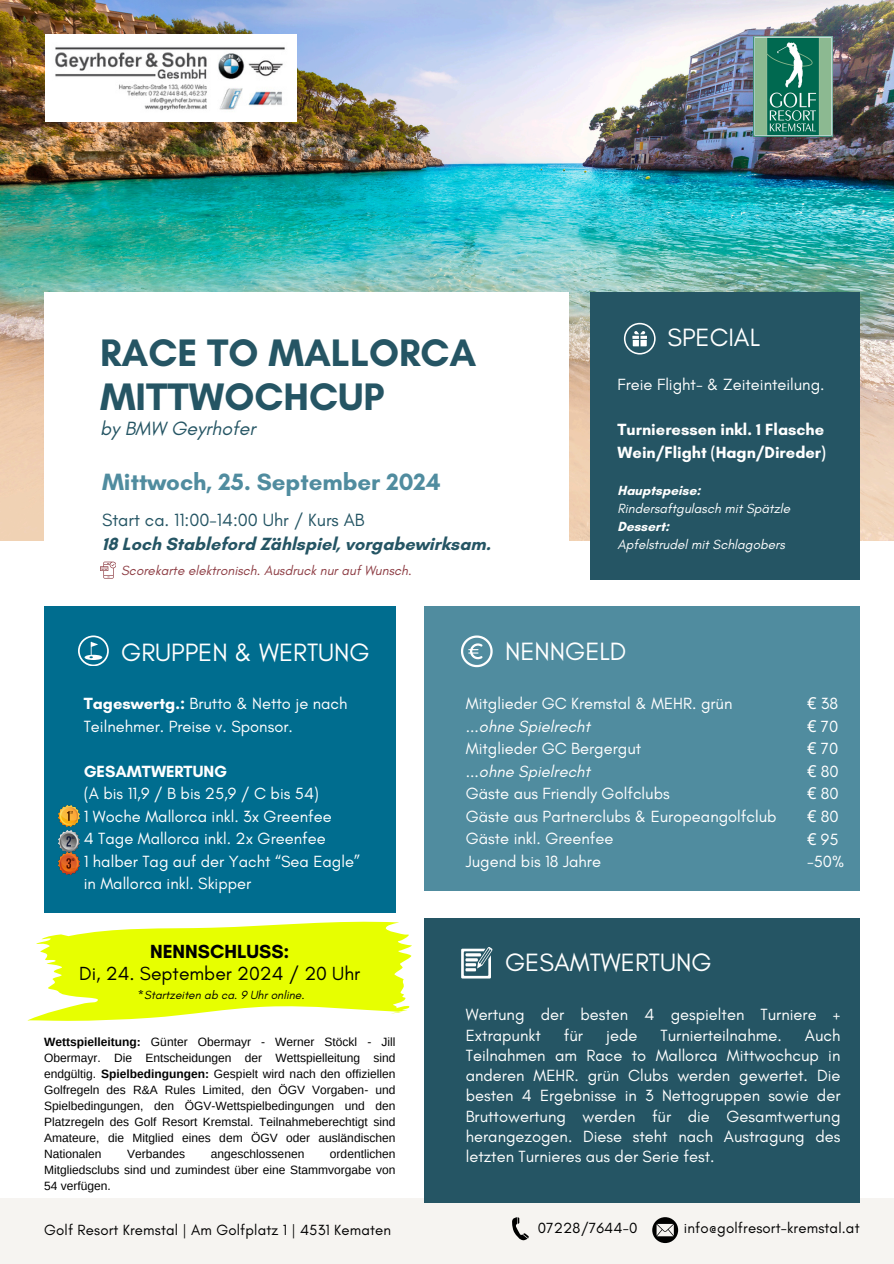
<style>
.page{position:relative;width:894px;height:1264px;background:#fff}
.page>*{position:absolute;margin:0;border:0;box-sizing:border-box;transform-origin:0 0}
.t1{font:700 39px/43.8px "Glacial Indifference";color:#255564}
.t2{font:25.5px "Glacial Indifference";color:#fff}
.t3{font:700 24px "Glacial Indifference";color:#508c9f}
.t4{font:italic 19.5px "Glacial Indifference";color:#255564}
.t5{font:19.35px "Glacial Indifference";color:#000}
.t6{font:700 19.35px "Glacial Indifference";color:#000}
.t7{font:700 18px "Glacial Indifference";color:#255564}
.t8{font:18px "Glacial Indifference";color:#255564}
.t9{font:16.5px/22.5px "Glacial Indifference";color:#fff}
.t10{font:700 16.5px/22.5px "Glacial Indifference";color:#fff}
.t11{font:15px "Glacial Indifference";letter-spacing:.01em;color:#000}
.t12{font:italic 13.5px "Glacial Indifference";color:#fff}
.t13{font:italic 13.5px "Glacial Indifference";color:#8d3c43}
.t14{font:700 13.5px "Glacial Indifference";color:#fff}
.t15{font:12px/16px "Arimo";color:#000;text-align:justify}
.t16{font:italic 12px "Glacial Indifference";color:#000}
.s1{font-weight:700}
.s2{font-style:italic}
.s3{font-family:"Noto Sans"}
</style>
<div class="page">
<div style="left:0;top:1198px;width:893px;height:65px;background:#f6f4f1"></div>
<svg style="left:512px;top:1217px;width:16px;height:23px"></svg>
<img style="left:0;top:0;width:893px;height:541px">
<div style="left:590px;top:292px;width:269px;height:287px;background:#255564"></div>
<div style="left:44px;top:292px;width:524px;height:288px;background:#fff"></div>
<div style="left:424px;top:606px;width:435px;height:285px;background:#508c9f"></div>
<svg style="left:461px;top:635px;width:31px;height:32px"></svg>
<img style="left:752px;top:37px;width:80px;height:100px">
<svg style="left:623px;top:323px;width:32px;height:31px"></svg>
<svg style="left:652px;top:1217px;width:26px;height:25px"></svg>
<div style="left:424px;top:918px;width:435px;height:284px;background:#255564"></div>
<svg style="left:461px;top:947px;width:31px;height:31px"></svg>
<svg style="left:100px;top:561px;width:16px;height:17px"></svg>
<div style="left:44px;top:606px;width:351px;height:306px;background:#006d8f"></div>
<svg style="left:78px;top:635px;width:30px;height:31px"></svg>
<svg style="left:28px;top:921px;width:384px;height:99px"></svg>
<img style="left:58px;top:805px;width:22px;height:21px">
<img style="left:58px;top:831px;width:22px;height:43px">
<img style="left:46px;top:34px;width:251px;height:88px">
<p class="t1" style="left:100px;top:330px;width:378px">RACE TO MALLORCA<br>MITTWOCHCUP</p>
<p class="t4" style="left:100px;top:416px;width:157px">by BMW Geyrhofer</p>
<p class="t3" style="left:102px;top:467px;width:340px">Mittwoch, 25. September 2024</p>
<h6 class="t8" style="left:102px;top:509px;width:264px">Start ca. 11:00-14:00 Uhr / Kurs AB</h6>
<h5 class="t7" style="left:102px;top:533px;width:390px">18 Loch Stableford Zählspiel, vorgabewirksam.</h5>
<p class="t13" style="left:121px;top:562px;width:292px">Scorekarte elektronisch. Ausdruck nur auf Wunsch.</p>
<p class="t2" style="left:667px;top:322px;width:94px">SPECIAL</p>
<p class="t9" style="left:617px;top:373px;width:208px">Freie Flight- &amp; Zeiteinteilung.</p>
<p class="t10" style="left:617px;top:418px;width:210px">Turnieressen inkl. 1 Flasche<br>Wein/Flight (Hagn/Direder)</p>
<p class="t14" style="left:617px;top:482px;width:85px">Hauptspeise:</p>
<p class="t12" style="left:617px;top:500px;width:174px">Rindersaftgulasch mit Spätzle</p>
<p class="t14" style="left:617px;top:518px;width:53px">Dessert:</p>
<p class="t12" style="left:617px;top:536px;width:169px">Apfelstrudel mit Schlagobers</p>
<h6 class="t2" style="left:121px;top:636px;width:250px">GRUPPEN &amp; WERTUNG</h6>
<p class="t9" style="left:84px;top:692px;width:265px"><span class="s1">Tageswertg.:</span> Brutto &amp; Netto je nach<br>Teilnehmer. Preise v. Sponsor.</p>
<p class="t9" style="left:84px;top:759px;width:237px"><span class="s1">GESAMTWERTUNG<br></span>(A bis 11,9 / B bis 25,9 / C bis 54)</p>
<p class="t9" style="left:84px;top:804px;width:249px">1 Woche Mallorca inkl. 3x Greenfee<br>4 Tage Mallorca inkl. 2x Greenfee</p>
<h6 class="t9" style="left:84px;top:849px;width:278px">1 halber Tag auf der Yacht “Sea Eagle”</h6>
<h6 class="t9" style="left:84px;top:872px;width:169px">in Mallorca inkl. Skipper</h6>
<p class="t6" style="left:150px;top:939px;width:141px">NENNSCHLUSS:</p>
<h6 class="t5" style="left:79px;top:961px;width:282px">Di, 24. September 2024 / 20 Uhr</h6>
<p class="t16" style="left:138px;top:987px;width:168px">*Startzeiten ab ca. 9 Uhr online.</p>
<p class="t15" style="left:44px;top:1033px;width:352px"><span class="s1">Wettspielleitung:</span> Günter Obermayr - Werner Stöckl - Jill Obermayr. Die Entscheidungen der Wettspielleitung sind endgültig. <span class="s1">Spielbedingungen:</span> Gespielt wird nach den offiziellen Golfregeln des R&amp;A Rules Limited, den ÖGV Vorgaben- und Spielbedingungen, den ÖGV-Wettspielbedingungen und den Platzregeln des Golf Resort Kremstal. Teilnahmeberechtigt sind Amateure, die Mitglied eines dem ÖGV oder ausländischen Nationalen</p>
<p class="t15" style="left:44px;top:1145px;width:352px;text-indent:286px">ordentlichen Mitgliedsclubs sind und zumindest über eine Stammvorgabe von 54 verfügen.</p>
<p class="t15" style="left:127px;top:1145px;width:60px">Verbandes</p>
<p class="t15" style="left:211px;top:1145px;width:95px">angeschlossenen</p>
<p class="t11" style="left:44px;top:1220px;width:348px">Golf Resort Kremstal | Am Golfplatz 1 | 4531 Kematen</p>
<p class="t2" style="left:505px;top:635px;width:123px">NENNGELD</p>
<p class="t9" style="left:465px;top:692px;width:312px">Mitglieder GC Kremstal &amp; MEHR. grün <span class="s2">...ohne Spielrecht<br></span>Mitglieder GC Bergergut<br><span class="s2">...ohne Spielrecht<br></span>Gäste aus Friendly Golfclubs<br>Gäste aus Partnerclubs &amp; Europeangolfclub<br>Gäste inkl. Greenfee<br>Jugend bis 18 Jahre</p>
<p class="t9" style="left:806px;top:692px;width:39px"><span class="s3">€</span> 38 <span class="s3">€</span> 70 <span class="s3">€</span> 70 <span class="s3">€</span> 80 <span class="s3">€</span> 80 <span class="s3">€</span> 80 <span class="s3">€</span> 95 -50%</p>
<p class="t2" style="left:505px;top:946px;width:208px">GESAMTWERTUNG</p>
<h6 class="t9" style="left:465px;top:1004px;width:376px;line-height:20.2px">Wertung der besten 4 gespielten Turniere +<br>Extrapunkt</h6>
<h6 class="t9" style="left:465px;top:1024px;width:376px;line-height:20.2px;text-align:justify;text-indent:339px">Auch Teilnahmen am Race to Mallorca Mittwochcup in anderen MEHR. grün Clubs werden gewertet. Die besten 4 Ergebnisse in 3 Nettogruppen sowie der Bruttowertung werden für die Gesamtwertung herangezogen. Diese steht nach Austragung des letzten Turnieres aus der Serie fest.</h6>
<h6 class="t9" style="left:563px;top:1023px;width:21px">für</h6>
<h6 class="t9" style="left:606px;top:1023px;width:33px">jede</h6>
<h6 class="t9" style="left:660px;top:1023px;width:123px">Turnierteilnahme.</h6>
<h6 class="t11" style="left:537px;top:1218px;width:101px">07228/7644-0</h6>
<h6 class="t11" style="left:683px;top:1218px;width:177px">info@golfresort-kremstal.at</h6>
</div>
